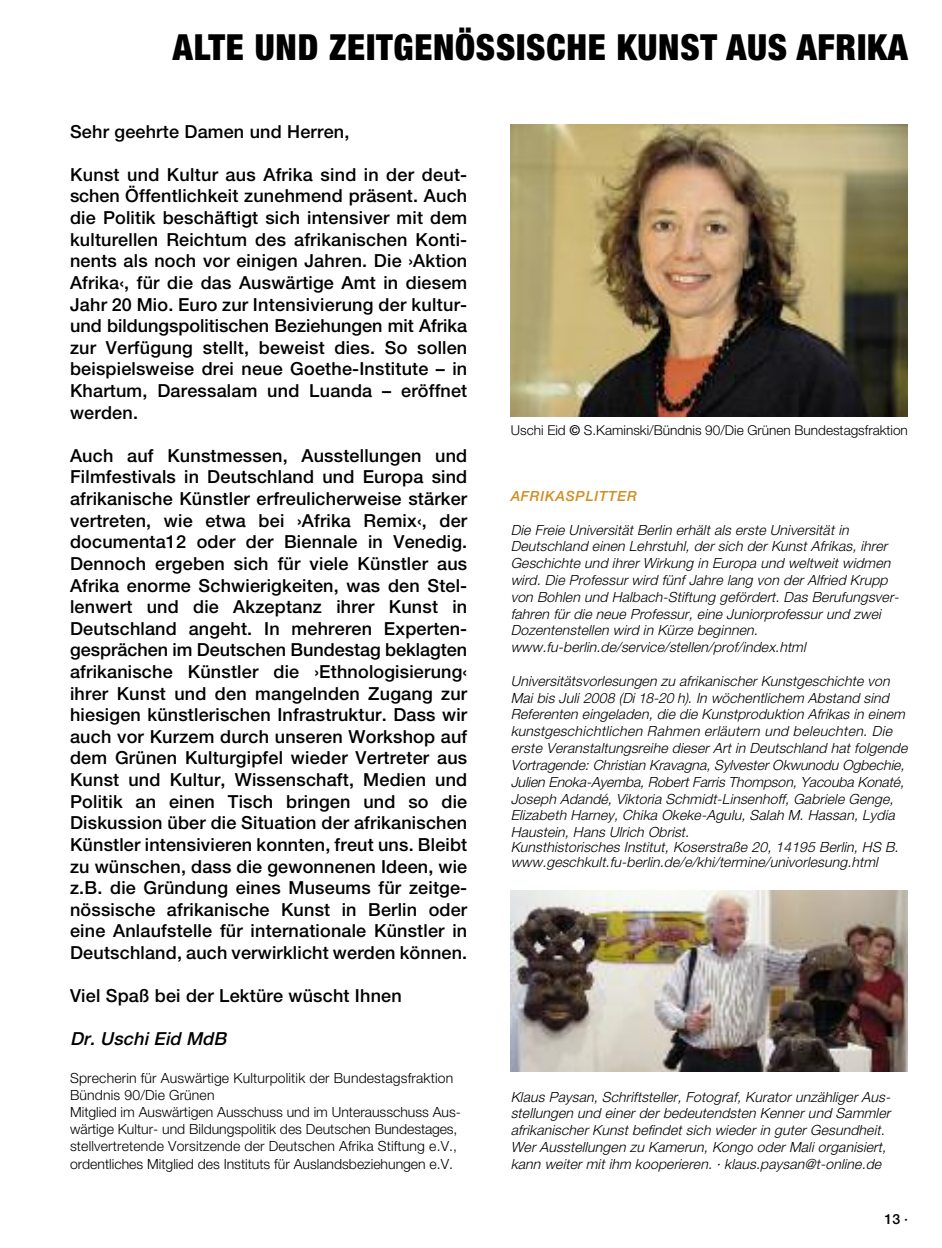
<style>
.page{position:relative;width:942px;height:1248px;background:#fff}
.page>*{position:absolute;margin:0;border:0;box-sizing:border-box;transform-origin:0 0}
.t1{font:900 condensed 36px "Helvetica Neue LT";letter-spacing:.02em;color:#000}
.t2{font:500 18px/21.6px "Helvetica Neue";letter-spacing:.01em;color:#000;text-align:justify}
.t3{font:italic 500 18px "Helvetica Neue";color:#000}
.t4{font:italic 300 14px/16.8px "Helvetica Neue";letter-spacing:.01em;color:#000}
.t5{font:300 14px/16.8px "Helvetica Neue";color:#000}
.t6{font:italic 500 14px "Helvetica Neue LT";letter-spacing:.055em;color:#d18e21}
.t7{font:500 14px "Helvetica Neue";color:#000}
.t8{font:300 13.6px "Helvetica Neue";color:#000}
.s1{font-weight:500}
</style>
<div class="page">
<img style="left:510px;top:125px;width:397px;height:291px">
<img style="left:510px;top:890px;width:397px;height:181px">
<p class="t1" style="left:173px;top:34px;width:736px">ALTE UND ZEITGENÖSSISCHE KUNST AUS AFRIKA</p>
<p class="t2" style="left:70px;top:122px;width:281px">Sehr geehrte Damen und Herren,</p>
<p class="t2" style="left:70px;top:165px;width:398px">Kunst und Kultur aus Afrika sind in der deut&shy;schen Öffentlichkeit zunehmend präsent. Auch die Politik beschäftigt sich intensiver mit dem kulturellen Reichtum des afrikanischen Konti&shy;nents als noch vor einigen Jahren. Die ›Aktion Afrika‹, für die das Auswärtige Amt in diesem Jahr 20 Mio. Euro zur Intensivierung der kultur&shy;und bildungspolitischen Beziehungen mit Afrika zur Verfügung stellt, beweist dies. So sollen beispielsweise drei neue Goethe-Institute – in Khartum, Daressalam und Luanda – eröffnet werden.</p>
<p class="t2" style="left:70px;top:446px;width:398px">Auch auf Kunstmessen, Ausstellungen und Filmfestivals in Deutschland und Europa sind afrikanische Künstler erfreulicherweise stärker vertreten, wie etwa bei ›Afrika Remix‹, der documenta12 oder der Biennale in Venedig.<br>Dennoch ergeben sich für viele Künstler aus Afrika enorme Schwierigkeiten, was den Stel&shy;lenwert und die Akzeptanz ihrer Kunst in Deutschland angeht. In mehreren Experten&shy;gesprächen im Deutschen Bundestag beklagten afrikanische Künstler die ›Ethnologisierung‹ ihrer Kunst und den mangelnden Zugang zur hiesigen künstlerischen Infrastruktur. Dass wir auch vor Kurzem durch unseren Workshop auf dem Grünen Kulturgipfel wieder Vertreter aus Kunst und Kultur, Wissenschaft, Medien und Politik an einen Tisch bringen und so die Diskussion über die Situation der afrikanischen Künstler intensivieren konnten, freut uns. Bleibt zu wünschen, dass die gewonnenen Ideen, wie z.B. die Gründung eines Museums für zeitge&shy;nössische afrikanische Kunst in Berlin oder eine Anlaufstelle für internationale Künstler in Deutschland, auch verwirklicht werden können.</p>
<p class="t2" style="left:70px;top:986px;width:333px">Viel Spaß bei der Lektüre wüscht Ihnen</p>
<p class="t3" style="left:70px;top:1032px;width:161px">Dr. Uschi Eid MdB</p>
<p class="t5" style="left:70px;top:1071px;width:392px">Sprecherin für Auswärtige Kulturpolitik der Bundestagsfraktion Bündnis 90/Die Grünen<br>Mitglied im Auswärtigen Ausschuss und im Unterausschuss Aus&shy;wärtige Kultur- und Bildungspolitik des Deutschen Bundestages, stellvertretende Vorsitzende der Deutschen Afrika Stiftung e.V.,</p>
<p class="t5" style="left:70px;top:1156px;width:384px">ordentliches Mitglied des Instituts für Auslandsbeziehungen e.V.</p>
<p class="t8" style="left:510px;top:425px;width:398px">Uschi Eid <span class="s1">©</span> S.Kaminski/Bündnis 90/Die Grünen Bundestagsfraktion</p>
<p class="t6" style="left:510px;top:491px;width:128px">AFRIKASPLITTER</p>
<p class="t4" style="left:510px;top:522px;width:392px">Die Freie Universität Berlin erhält als erste Universität in Deutschland einen Lehrstuhl, der sich der Kunst Afrikas, ihrer Geschichte und ihrer Wirkung in Europa und weltweit widmen wird. Die Professur wird fünf Jahre lang von der Alfried Krupp von Bohlen und Halbach-Stiftung gefördert. Das Berufungsver&shy;fahren für die neue Professur, eine Juniorprofessur und zwei Dozentenstellen wird in Kürze beginnen. www.fu-berlin.de/service/stellen/prof/index.html</p>
<p class="t4" style="left:510px;top:673px;width:400px">Universitätsvorlesungen zu afrikanischer Kunstgeschichte von Mai bis Juli 2008 (Di 18-20 h). In wöchentlichem Abstand sind Referenten eingeladen, die die Kunstproduktion Afrikas in einem kunstgeschichtlichen Rahmen erläutern und beleuchten. Die erste Veranstaltungsreihe dieser Art in Deutschland hat folgende Vortragende: Christian Kravagna, Sylvester Okwunodu Ogbechie, Julien Enoka-Ayemba, Robert Farris Thompson, Yacouba Konaté, Joseph Adandé, Viktoria Schmidt-Linsenhoff, Gabriele Genge, Elizabeth Harney, Chika Okeke-Agulu, Salah M. Hassan, Lydia Haustein, Hans Ulrich Obrist.</p>
<p class="t4" style="left:510px;top:840px;width:392px;line-height:15px">Kunsthistorisches Institut, Koserstraße 20, 14195 Berlin, HS B. www.geschkult.fu-berlin.de/e/khi/termine/univorlesung.html</p>
<p class="t4" style="left:510px;top:1089px;width:384px">Klaus Paysan, Schriftsteller, Fotograf, Kurator unzähliger Aus&shy;stellungen und einer der bedeutendsten Kenner und Sammler afrikanischer Kunst befindet sich wieder in guter Gesundheit.<br>Wer Ausstellungen zu Kamerun, Kongo oder Mali organisiert, kann weiter mit ihm kooperieren. · klaus.paysan@t-online.de</p>
<p class="t7" style="left:884px;top:1213px;width:25px">13 ·</p>
</div>
